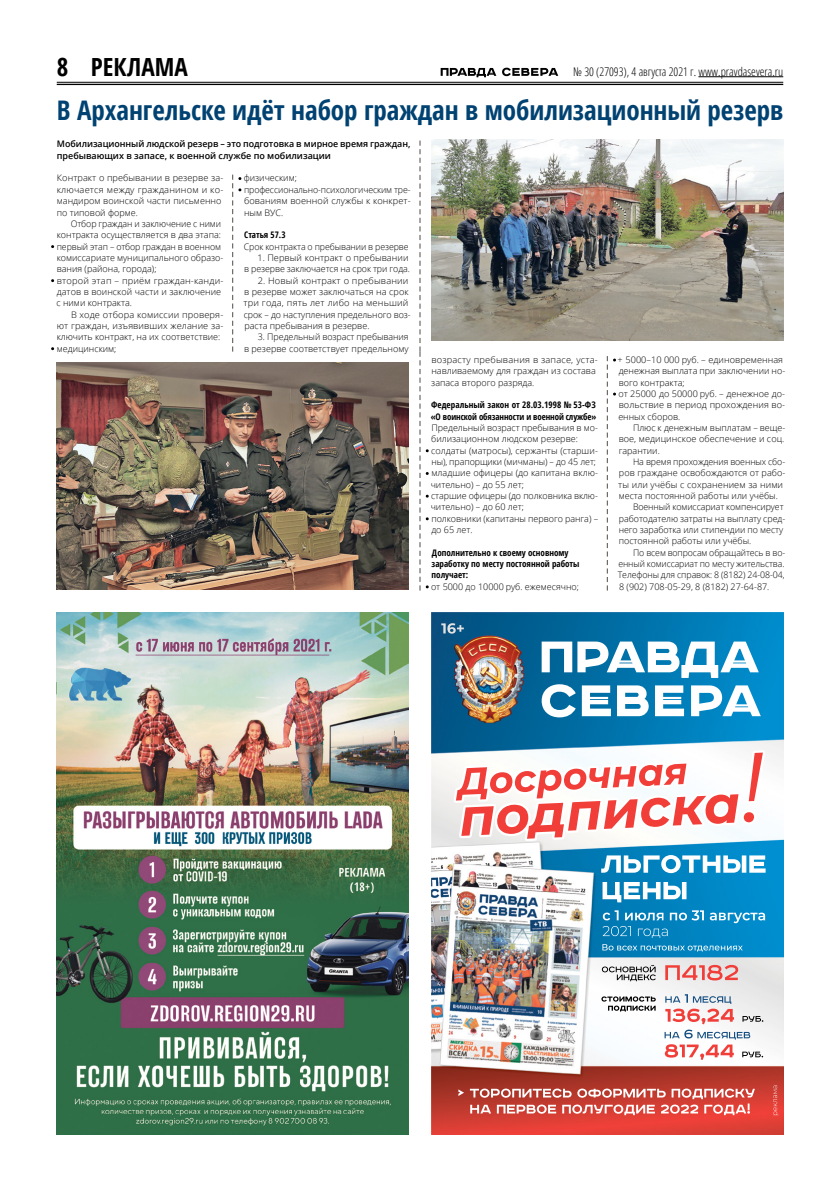
<style>
.page{position:relative;width:823px;height:1191px;background:#fff}
.page>*{position:absolute;margin:0;border:0;box-sizing:border-box;transform-origin:0 0}
.t1{font:700 condensed 27px "Open Sans";letter-spacing:-.005em;color:#004272}
.t2{font:700 condensed 25px "Open Sans";color:#000}
.t3{font:300 condensed 12px "Open Sans";color:#000}
.t4{font:300 9px/11.3px "Open Sans";color:#000}
.t5{font:700 condensed 9px/11.3px "Open Sans";color:#000}
.t6{font:600 9px/11.3px "Open Sans";letter-spacing:-.005em;color:#000}
</style>
<div class="page">
<hr style="left:57px;top:82px;width:725px;height:1px;background:#000">
<hr style="left:57px;top:84px;width:725px;height:1px;background:#000">
<hr style="left:698px;top:76px;width:84px;height:1px;background:#000">
<svg style="left:440px;top:68px;width:118px;height:9px"></svg>
<img style="left:57px;top:612px;width:351px;height:522px">
<svg style="left:232px;top:175px;width:1px;height:176px"></svg>
<svg style="left:419px;top:141px;width:1px;height:449px"></svg>
<svg style="left:606px;top:356px;width:1px;height:234px"></svg>
<img style="left:57px;top:363px;width:351px;height:227px">
<img style="left:431px;top:140px;width:351px;height:200px">
<img style="left:431px;top:612px;width:351px;height:522px">
<svg style="left:541px;top:641px;width:217px;height:37px"></svg>
<svg style="left:541px;top:684px;width:219px;height:33px"></svg>
<svg style="left:458px;top:1088px;width:296px;height:27px"></svg>
<svg style="left:450px;top:747px;width:318px;height:96px"></svg>
<svg style="left:601px;top:855px;width:164px;height:18px"></svg>
<svg style="left:602px;top:882px;width:84px;height:20px"></svg>
<svg style="left:602px;top:944px;width:140px;height:7px"></svg>
<svg style="left:602px;top:910px;width:16px;height:10px"></svg>
<svg style="left:624px;top:912px;width:39px;height:8px"></svg>
<svg style="left:669px;top:910px;width:34px;height:10px"></svg>
<svg style="left:709px;top:912px;width:55px;height:11px"></svg>
<svg style="left:602px;top:926px;width:28px;height:10px"></svg>
<svg style="left:637px;top:928px;width:30px;height:10px"></svg>
<svg style="left:773px;top:1085px;width:5px;height:30px"></svg>
<svg style="left:601px;top:964px;width:54px;height:17px"></svg>
<svg style="left:665px;top:965px;width:72px;height:15px"></svg>
<svg style="left:601px;top:996px;width:54px;height:15px"></svg>
<svg style="left:664px;top:994px;width:99px;height:66px"></svg>
<svg style="left:441px;top:623px;width:22px;height:10px"></svg>
<h2 class="t2" style="left:91px;top:49px;width:98px">РЕКЛАМА</h2>
<h2 class="t2" style="left:57px;top:49px;width:13px">8</h2>
<h3 class="t3" style="left:572px;top:63px;width:211px">№ 30 (27093), 4 августа 2021 г. www.pravdasevera.ru</h3>
<h1 class="t1" style="left:57px;top:91px;width:727px">В Архангельске идёт набор граждан в мобилизационный резерв</h1>
<p class="t6" style="left:57px;top:138px;width:355px">Мобилизационный людской резерв – это подготовка в мирное время граждан, пребывающих в запасе, к военной службе по мобилизации</p>
<p class="t4" style="left:57px;top:172px;width:168px">Контракт о пребывании в резерве за&shy;ключается между гражданином и ко&shy;мандиром воинской части письменно по типовой форме.</p>
<p class="t4" style="left:56px;top:218px;width:168px;text-indent:14px">Отбор граждан и заключение с ними контракта осуществляется в два этапа: первый этап – отбор граждан в военном комиссариате муниципального образо&shy;вания (района, города);<br>второй этап – приём граждан-канди&shy;датов в воинской части и заключение с ними контракта.</p>
<p class="t4" style="left:57px;top:308px;width:168px;text-indent:14px">В ходе отбора комиссии проверя&shy;ют граждан, изъявивших желание за&shy;ключить контракт, на их соответствие: медицинским;</p>
<p class="t4" style="left:243px;top:172px;width:168px">физическим; профессионально-психологическим тре&shy;бованиям военной службы к конкрет&shy;ным ВУС.</p>
<p class="t5" style="left:244px;top:229px;width:43px">Статья 57.3</p>
<p class="t4" style="left:244px;top:240px;width:166px">Срок контракта о пребывании в резерве</p>
<p class="t4" style="left:244px;top:252px;width:167px;text-align:right">1. Первый контракт о пребывании<br>в резерве заключается на срок три года.</p>
<p class="t4" style="left:243px;top:274px;width:168px;text-indent:14px">2. Новый контракт о пребывании в резерве может заключаться на срок три года, пять лет либо на меньший срок – до наступления предельного воз&shy;раста пребывания в резерве.</p>
<p class="t4" style="left:244px;top:331px;width:166px;text-align:right">3. Предельный возраст пребывания<br>в резерве соответствует предельному</p>
<p class="t4" style="left:431px;top:354px;width:168px">возрасту пребывания в запасе, уста&shy;навливаемому для граждан из состава запаса второго разряда.</p>
<p class="t5" style="left:430px;top:399px;width:167px">Федеральный закон от 28.03.1998 № 53‑ФЗ «О воинской обязанности и военной службе»</p>
<p class="t4" style="left:430px;top:422px;width:169px">Предельный возраст пребывания в мо&shy;билизационном людском резерве: солдаты (матросы), сержанты (старши&shy;ны), прапорщики (мичманы) – до 45 лет; младшие офицеры (до капитана вклю&shy;чительно) – до 55 лет;<br>старшие офицеры (до полковника вклю&shy;чительно) – до 60 лет;<br>полковники (капитаны первого ранга) – до 65 лет.</p>
<p class="t5" style="left:431px;top:546px;width:149px">Дополнительно к своему основному заработку по месту постоянной работы получает:</p>
<p class="t4" style="left:431px;top:580px;width:149px">от 5000 до 10000 руб. ежемесячно;</p>
<p class="t4" style="left:617px;top:354px;width:169px">+ 5000–10 000 руб. – единовременная денежная выплата при заключении но&shy;вого контракта;<br>от 25000 до 50000 руб. – денежное до&shy;вольствие в период прохождения во&shy;енных сборов.</p>
<p class="t4" style="left:618px;top:422px;width:168px;text-align:justify;text-indent:14px">Плюс к денежным выплатам – веще&shy;вое, медицинское обеспечение и соц. гарантии.</p>
<p class="t4" style="left:632px;top:456px;width:154px">На время прохождения военных сбо-</p>
<p class="t4" style="left:618px;top:467px;width:168px">ров граждане освобождаются от рабо-</p>
<p class="t4" style="left:618px;top:478px;width:166px">ты или учёбы с сохранением за ними</p>
<p class="t4" style="left:618px;top:490px;width:161px">места постоянной работы или учёбы.</p>
<p class="t4" style="left:632px;top:501px;width:152px">Военный комиссариат компенсирует</p>
<p class="t4" style="left:618px;top:512px;width:168px">работодателю затраты на выплату сред-</p>
<p class="t4" style="left:618px;top:524px;width:166px">него заработка или стипендии по месту</p>
<p class="t4" style="left:618px;top:535px;width:134px">постоянной работы или учёбы.</p>
<p class="t4" style="left:632px;top:546px;width:154px">По всем вопросам обращайтесь в во-</p>
<p class="t4" style="left:618px;top:558px;width:167px">енный комиссариат по месту жительства.</p>
<p class="t4" style="left:617px;top:569px;width:168px">Телефоны для справок: 8 (8182) 24‑08‑04,</p>
<p class="t4" style="left:618px;top:580px;width:152px">8 (902) 708‑05‑29, 8 (8182) 27‑64‑87.</p>
</div>
